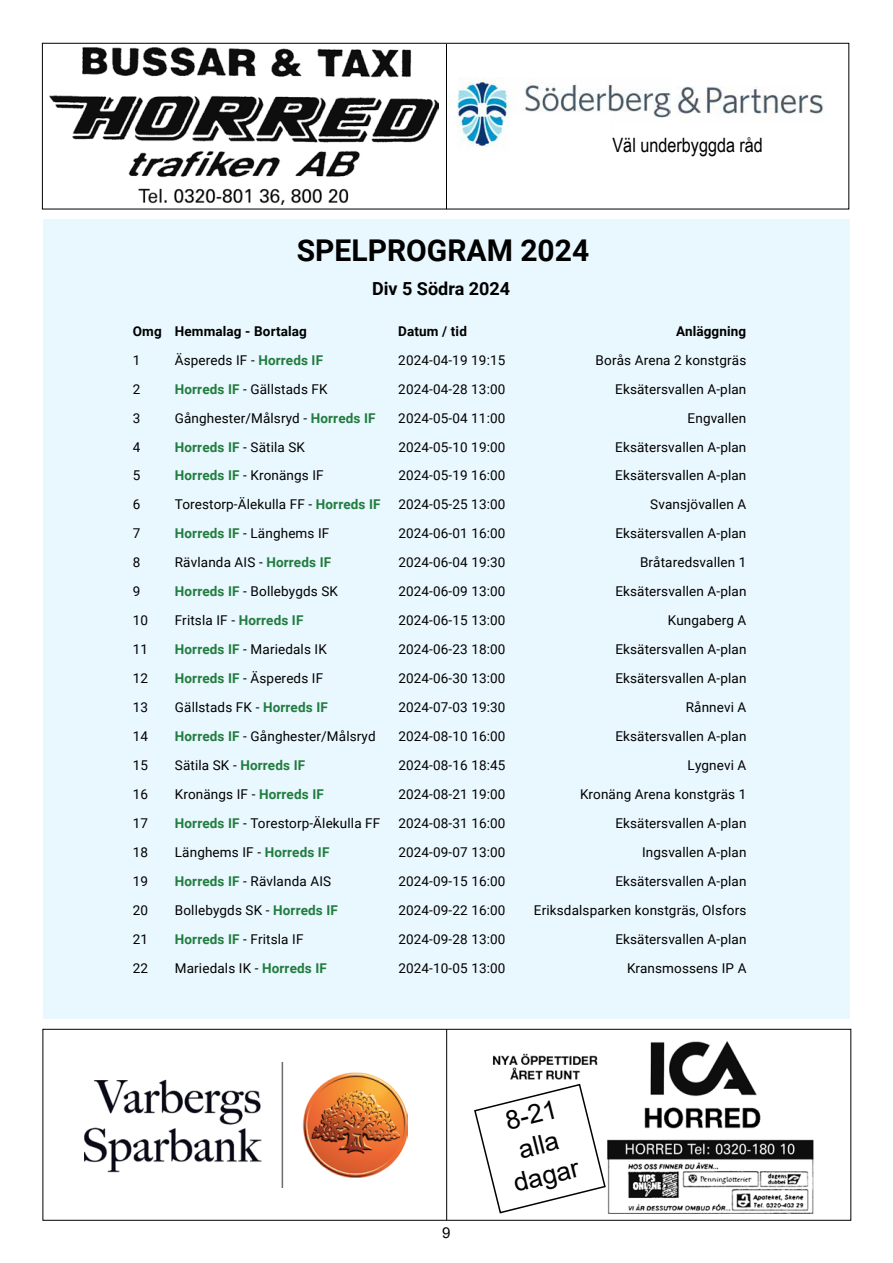
<style>
.page{position:relative;width:893px;height:1263px;background:#fff}
.page>*{position:absolute;margin:0;border:0;box-sizing:border-box;transform-origin:0 0}
.t1{font:700 30px "Roboto";color:#000}
.t2{font:26.1px/31.3px "Arial";color:#000;text-align:center}
.t3{font:19.8px "Arial Narrow";color:#000}
.t4{font:700 18px "Roboto";color:#000}
.t5{font:15px "Arial";color:#000}
.t6{font:13.5px "Roboto";letter-spacing:.01em;color:#000}
.t7{font:700 13.5px "Roboto";letter-spacing:.01em;color:#000}
.t8{font:700 13.5px "Roboto";letter-spacing:.01em;color:#217c3e}
.s1{font-weight:700;color:#217c3e}
.s2{font-weight:400;color:#000}
</style>
<div class="page">
<div style="left:43px;top:219px;width:807px;height:800px;background:#e9f7fe"></div>
<div style="left:43px;top:1029px;width:808px;height:192px;border:1px solid #000"></div>
<img style="left:85px;top:1062px;width:323px;height:126px">
<hr style="left:446px;top:1029px;width:1px;height:191px;background:#000">
<img style="left:49px;top:47px;width:389px;height:157px">
<img style="left:493px;top:1042px;width:321px;height:171px">
<img style="left:457px;top:78px;width:213px;height:69px">
<div style="left:509px;top:115px;width:103px;height:51px;background:#fff"></div>
<img style="left:677px;top:86px;width:146px;height:28px">
<div style="left:612px;top:120px;width:103px;height:54px;background:#fff"></div>
<svg style="left:474px;top:1083px;width:133px;height:131px"></svg>
<div style="left:802px;top:74px;width:29px;height:18px;background:#fff"></div>
<div style="left:42px;top:43px;width:807px;height:166px;border:1px solid #000"></div>
<hr style="left:446px;top:44px;width:1px;height:165px;background:#000">
<h3 class="t3" style="left:612px;top:131px;width:152px">Väl underbyggda råd</h3>
<h1 class="t1" style="left:297px;top:229px;width:294px">SPELPROGRAM 2024</h1>
<h3 class="t4" style="left:372px;top:276px;width:140px">Div 5 Södra 2024</h3>
<p class="t7" style="left:133px;top:321px;width:176px">Omg Hemmalag - Bortalag</p>
<p class="t7" style="left:398px;top:321px;width:70px">Datum / tid</p>
<p class="t7" style="left:676px;top:321px;width:72px">Anläggning</p>
<p class="t6" style="left:133px;top:350px;width:9px">1</p>
<p class="t6" style="left:175px;top:350px;width:150px">Äspereds IF - <span class="s1">Horreds IF</span></p>
<p class="t6" style="left:398px;top:350px;width:109px">2024-04-19 19:15</p>
<p class="t6" style="left:596px;top:350px;width:152px">Borås Arena 2 konstgräs</p>
<p class="t6" style="left:133px;top:379px;width:9px">2</p>
<p class="t6" style="left:175px;top:379px;width:154px"><span class="s1">Horreds IF</span> - Gällstads FK</p>
<p class="t6" style="left:398px;top:379px;width:109px">2024-04-28 13:00</p>
<p class="t6" style="left:615px;top:379px;width:133px">Eksätersvallen A-plan</p>
<p class="t6" style="left:133px;top:408px;width:9px">3</p>
<p class="t6" style="left:175px;top:408px;width:202px">Gånghester/Målsryd - <span class="s1">Horreds IF</span></p>
<p class="t6" style="left:398px;top:408px;width:109px">2024-05-04 11:00</p>
<p class="t6" style="left:688px;top:408px;width:60px">Engvallen</p>
<p class="t6" style="left:133px;top:437px;width:9px">4</p>
<p class="t8" style="left:175px;top:437px;width:132px">Horreds IF <span class="s2">- Sätila SK</span></p>
<p class="t6" style="left:398px;top:437px;width:109px">2024-05-10 19:00</p>
<p class="t6" style="left:615px;top:437px;width:133px">Eksätersvallen A-plan</p>
<p class="t6" style="left:133px;top:466px;width:9px">5</p>
<p class="t6" style="left:175px;top:466px;width:150px"><span class="s1">Horreds IF</span> - Kronängs IF</p>
<p class="t6" style="left:398px;top:466px;width:109px">2024-05-19 16:00</p>
<p class="t6" style="left:615px;top:466px;width:133px">Eksätersvallen A-plan</p>
<p class="t6" style="left:133px;top:495px;width:9px">6</p>
<p class="t6" style="left:175px;top:495px;width:207px">Torestorp-Älekulla FF - <span class="s1">Horreds IF</span></p>
<p class="t6" style="left:398px;top:495px;width:109px">2024-05-25 13:00</p>
<p class="t6" style="left:650px;top:495px;width:98px">Svansjövallen A</p>
<p class="t6" style="left:133px;top:524px;width:9px">7</p>
<p class="t6" style="left:175px;top:524px;width:156px"><span class="s1">Horreds IF</span> - Länghems IF</p>
<p class="t6" style="left:398px;top:524px;width:109px">2024-06-01 16:00</p>
<p class="t6" style="left:615px;top:524px;width:133px">Eksätersvallen A-plan</p>
<p class="t6" style="left:133px;top:553px;width:9px">8</p>
<p class="t6" style="left:175px;top:553px;width:158px">Rävlanda AIS - <span class="s1">Horreds IF</span></p>
<p class="t6" style="left:398px;top:553px;width:109px">2024-06-04 19:30</p>
<p class="t6" style="left:640px;top:553px;width:108px">Bråtaredsvallen 1</p>
<p class="t6" style="left:133px;top:582px;width:9px">9</p>
<p class="t6" style="left:175px;top:582px;width:165px"><span class="s1">Horreds IF</span> - Bollebygds SK</p>
<p class="t6" style="left:398px;top:582px;width:109px">2024-06-09 13:00</p>
<p class="t6" style="left:615px;top:582px;width:133px">Eksätersvallen A-plan</p>
<p class="t6" style="left:133px;top:611px;width:17px">10</p>
<p class="t6" style="left:175px;top:611px;width:130px">Fritsla IF - <span class="s1">Horreds IF</span></p>
<p class="t6" style="left:398px;top:611px;width:109px">2024-06-15 13:00</p>
<p class="t6" style="left:668px;top:611px;width:80px">Kungaberg A</p>
<p class="t6" style="left:133px;top:640px;width:17px">11</p>
<p class="t6" style="left:175px;top:640px;width:154px"><span class="s1">Horreds IF</span> - Mariedals IK</p>
<p class="t6" style="left:398px;top:640px;width:109px">2024-06-23 18:00</p>
<p class="t6" style="left:615px;top:640px;width:133px">Eksätersvallen A-plan</p>
<p class="t6" style="left:133px;top:669px;width:17px">12</p>
<p class="t6" style="left:175px;top:669px;width:150px"><span class="s1">Horreds IF</span> - Äspereds IF</p>
<p class="t6" style="left:398px;top:669px;width:109px">2024-06-30 13:00</p>
<p class="t6" style="left:615px;top:669px;width:133px">Eksätersvallen A-plan</p>
<p class="t6" style="left:133px;top:698px;width:17px">13</p>
<p class="t6" style="left:175px;top:698px;width:154px">Gällstads FK - <span class="s1">Horreds IF</span></p>
<p class="t6" style="left:398px;top:698px;width:109px">2024-07-03 19:30</p>
<p class="t6" style="left:686px;top:698px;width:62px">Rånnevi A</p>
<p class="t6" style="left:133px;top:727px;width:17px">14</p>
<p class="t6" style="left:175px;top:727px;width:202px"><span class="s1">Horreds IF</span> - Gånghester/Målsryd</p>
<p class="t6" style="left:398px;top:727px;width:109px">2024-08-10 16:00</p>
<p class="t6" style="left:615px;top:727px;width:133px">Eksätersvallen A-plan</p>
<p class="t6" style="left:133px;top:756px;width:17px">15</p>
<p class="t6" style="left:175px;top:756px;width:132px">Sätila SK - <span class="s1">Horreds IF</span></p>
<p class="t6" style="left:398px;top:756px;width:109px">2024-08-16 18:45</p>
<p class="t6" style="left:688px;top:756px;width:60px">Lygnevi A</p>
<p class="t6" style="left:133px;top:785px;width:17px">16</p>
<p class="t6" style="left:175px;top:785px;width:150px">Kronängs IF - <span class="s1">Horreds IF</span></p>
<p class="t6" style="left:398px;top:785px;width:109px">2024-08-21 19:00</p>
<p class="t6" style="left:580px;top:785px;width:168px">Kronäng Arena konstgräs 1</p>
<p class="t6" style="left:133px;top:814px;width:17px">17</p>
<p class="t6" style="left:175px;top:814px;width:207px"><span class="s1">Horreds IF</span> - Torestorp-Älekulla FF</p>
<p class="t6" style="left:398px;top:814px;width:109px">2024-08-31 16:00</p>
<p class="t6" style="left:615px;top:814px;width:133px">Eksätersvallen A-plan</p>
<p class="t6" style="left:133px;top:843px;width:17px">18</p>
<p class="t6" style="left:175px;top:843px;width:156px">Länghems IF - <span class="s1">Horreds IF</span></p>
<p class="t6" style="left:398px;top:843px;width:109px">2024-09-07 13:00</p>
<p class="t6" style="left:642px;top:843px;width:106px">Ingsvallen A-plan</p>
<p class="t6" style="left:133px;top:872px;width:17px">19</p>
<p class="t6" style="left:175px;top:872px;width:158px"><span class="s1">Horreds IF</span> - Rävlanda AIS</p>
<p class="t6" style="left:398px;top:872px;width:109px">2024-09-15 16:00</p>
<p class="t6" style="left:615px;top:872px;width:133px">Eksätersvallen A-plan</p>
<p class="t6" style="left:133px;top:901px;width:17px">20</p>
<p class="t6" style="left:175px;top:901px;width:165px">Bollebygds SK - <span class="s1">Horreds IF</span></p>
<p class="t6" style="left:398px;top:901px;width:109px">2024-09-22 16:00</p>
<p class="t6" style="left:534px;top:901px;width:214px">Eriksdalsparken konstgräs, Olsfors</p>
<p class="t6" style="left:133px;top:929px;width:17px">21</p>
<p class="t6" style="left:175px;top:929px;width:130px"><span class="s1">Horreds IF</span> - Fritsla IF</p>
<p class="t6" style="left:398px;top:929px;width:109px">2024-09-28 13:00</p>
<p class="t6" style="left:615px;top:929px;width:133px">Eksätersvallen A-plan</p>
<p class="t6" style="left:133px;top:958px;width:17px">22</p>
<p class="t6" style="left:175px;top:958px;width:154px">Mariedals IK - <span class="s1">Horreds IF</span></p>
<p class="t6" style="left:398px;top:958px;width:109px">2024-10-05 13:00</p>
<p class="t6" style="left:627px;top:958px;width:121px">Kransmossens IP A</p>
<p class="t5" style="left:442px;top:1222px;width:10px">9</p>
<h2 class="t2" style="left:495px;top:1107px;width:68px;rotate:-14deg">8-21 alla dagar</h2>
</div>
